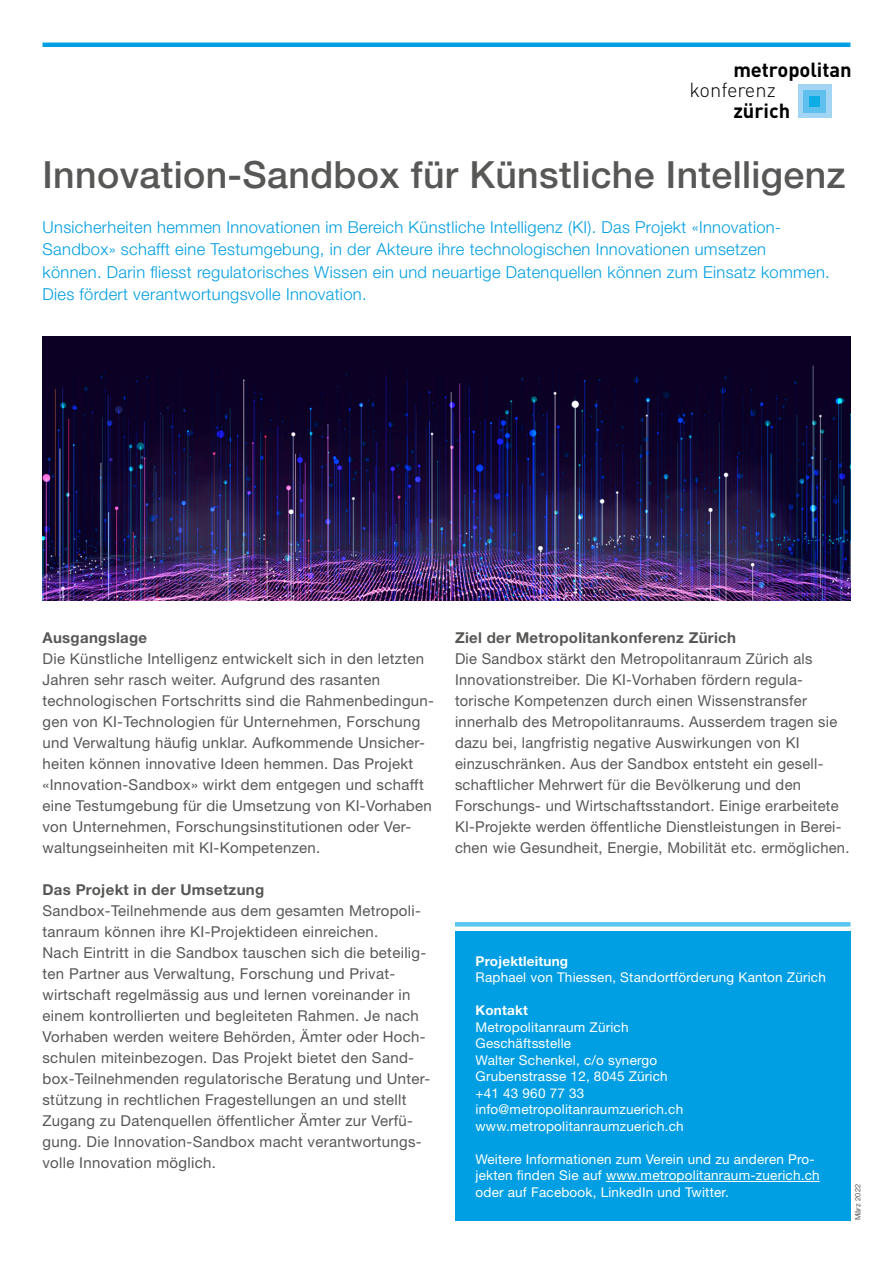
<style>
.page{position:relative;width:893px;height:1263px;background:#fff}
.page>*{position:absolute;margin:0;border:0;box-sizing:border-box;transform-origin:0 0}
.t1{font:500 37.5px "Helvetica Neue";letter-spacing:.01em;color:#575756}
.t2{font:700 20.1px "DIN";letter-spacing:-.005em;color:#000}
.t3{font:300 20.1px "DIN";letter-spacing:-.005em;color:#000}
.t4{font:300 16.5px/22.5px "Helvetica Neue";letter-spacing:.02em;color:#009fe3}
.t5{font:15px/21px "Helvetica Neue";letter-spacing:.02em;color:#575756}
.t6{font:700 15px "Helvetica Neue";letter-spacing:.02em;color:#575756}
.t7{font:13.5px/16.5px "Helvetica Neue";letter-spacing:.015em;color:#fff}
.t8{font:700 13.5px "Helvetica Neue";letter-spacing:.015em;color:#fff}
.t9{font:7.5px "Helvetica Neue";letter-spacing:.02em;color:#575756}
</style>
<div class="page">
<div style="left:798px;top:85px;width:33px;height:33px;background:#a2d4f4"></div>
<div style="left:804px;top:90px;width:22px;height:22px;background:#5fbfed"></div>
<div style="left:810px;top:96px;width:10px;height:11px;background:#0eace4"></div>
<img style="left:43px;top:337px;width:807px;height:263px">
<div style="left:455px;top:931px;width:395px;height:289px;background:#009fe3"></div>
<hr style="left:606px;top:1181px;width:214px;height:1px;background:#fff">
<svg style="left:455px;top:922px;width:395px;height:4px;background:#5ec6f2"></svg>
<hr style="left:43px;top:43px;width:807px;height:4px;background:#009fe3">
<p class="t2" style="left:733px;top:57px;width:120px">metropolitan</p>
<p class="t3" style="left:689px;top:77px;width:88px">konferenz</p>
<p class="t2" style="left:733px;top:98px;width:58px">zürich</p>
<p class="t1" style="left:43px;top:152px;width:804px">Innovation-Sandbox für Künstliche Intelligenz</p>
<p class="t4" style="left:43px;top:215px;width:789px">Unsicherheiten hemmen Innovationen im Bereich Künstliche Intelligenz (KI). Das Projekt «Innovation-Sandbox» schafft eine Testumgebung, in der Akteure ihre technologischen Innovationen umsetzen<br>können. Darin fliesst regulatorisches Wissen ein und neuartige Datenquellen können zum Einsatz kommen.<br>Dies fördert verantwortungsvolle Innovation.</p>
<p class="t6" style="left:43px;top:628px;width:106px">Ausgangslage</p>
<p class="t5" style="left:43px;top:648px;width:393px">Die Künstliche Intelligenz entwickelt sich in den letzten Jahren sehr rasch weiter. Aufgrund des rasanten technologischen Fortschritts sind die Rahmenbedingun&shy;gen von KI-Technologien für Unternehmen, Forschung und Verwaltung häufig unklar. Aufkommende Unsicher&shy;heiten können innovative Ideen hemmen. Das Projekt «Innovation-Sandbox» wirkt dem entgegen und schafft eine Testumgebung für die Umsetzung von KI-Vorhaben von Unternehmen, Forschungsinstitutionen oder Ver&shy;waltungseinheiten mit KI-Kompetenzen.</p>
<p class="t6" style="left:43px;top:880px;width:223px">Das Projekt in der Umsetzung</p>
<p class="t5" style="left:43px;top:900px;width:389px">Sandbox-Teilnehmende aus dem gesamten Metropoli&shy;tanraum können ihre KI-Projektideen einreichen.<br>Nach Eintritt in die Sandbox tauschen sich die beteilig&shy;ten Partner aus Verwaltung, Forschung und Privat&shy;wirtschaft regelmässig aus und lernen voreinander in einem kontrollierten und begleiteten Rahmen. Je nach Vorhaben werden weitere Behörden, Ämter oder Hoch&shy;schulen miteinbezogen. Das Projekt bietet den Sand&shy;box-Teilnehmenden regulatorische Beratung und Unter&shy;stützung in rechtlichen Fragestellungen an und stellt Zugang zu Datenquellen öffentlicher Ämter zur Verfü&shy;gung. Die Innovation-Sandbox macht verantwortungs&shy;volle Innovation möglich.</p>
<p class="t6" style="left:455px;top:628px;width:283px">Ziel der Metropolitankonferenz Zürich</p>
<p class="t5" style="left:455px;top:648px;width:396px">Die Sandbox stärkt den Metropolitanraum Zürich als Innovationstreiber. Die KI-Vorhaben fördern regula&shy;torische Kompetenzen durch einen Wissenstransfer innerhalb des Metropolitanraums. Ausserdem tragen sie dazu bei, langfristig negative Auswirkungen von KI einzuschränken. Aus der Sandbox entsteht ein gesell&shy;schaftlicher Mehrwert für die Bevölkerung und den Forschungs- und Wirtschaftsstandort. Einige erarbeitete KI-Projekte werden öffentliche Dienstleistungen in Berei&shy;chen wie Gesundheit, Energie, Mobilität etc. ermöglichen.</p>
<p class="t8" style="left:476px;top:952px;width:94px">Projektleitung</p>
<p class="t7" style="left:476px;top:969px;width:352px">Raphael von Thiessen, Standortförderung Kanton Zürich</p>
<p class="t8" style="left:476px;top:1002px;width:54px">Kontakt</p>
<p class="t7" style="left:476px;top:1018px;width:154px">Metropolitanraum Zürich</p>
<p class="t7" style="left:476px;top:1035px;width:97px">Geschäftsstelle</p>
<p class="t7" style="left:476px;top:1051px;width:183px">Walter Schenkel, c/o synergo</p>
<p class="t7" style="left:476px;top:1068px;width:194px">Grubenstrasse 12, 8045 Zürich</p>
<p class="t7" style="left:476px;top:1084px;width:110px">+41 43 960 77 33</p>
<p class="t7" style="left:476px;top:1101px;width:209px">info@metropolitanraumzuerich.ch</p>
<p class="t7" style="left:476px;top:1117px;width:210px">www.metropolitanraumzuerich.ch</p>
<p class="t7" style="left:476px;top:1150px;width:346px">Weitere Informationen zum Verein und zu anderen Pro&shy;jekten finden Sie auf www.metropolitanraum-zuerich.ch oder auf Facebook, LinkedIn und Twitter.</p>
<p class="t9" style="left:853px;top:1220px;width:38px;rotate:-90deg">März 2022</p>
</div>
